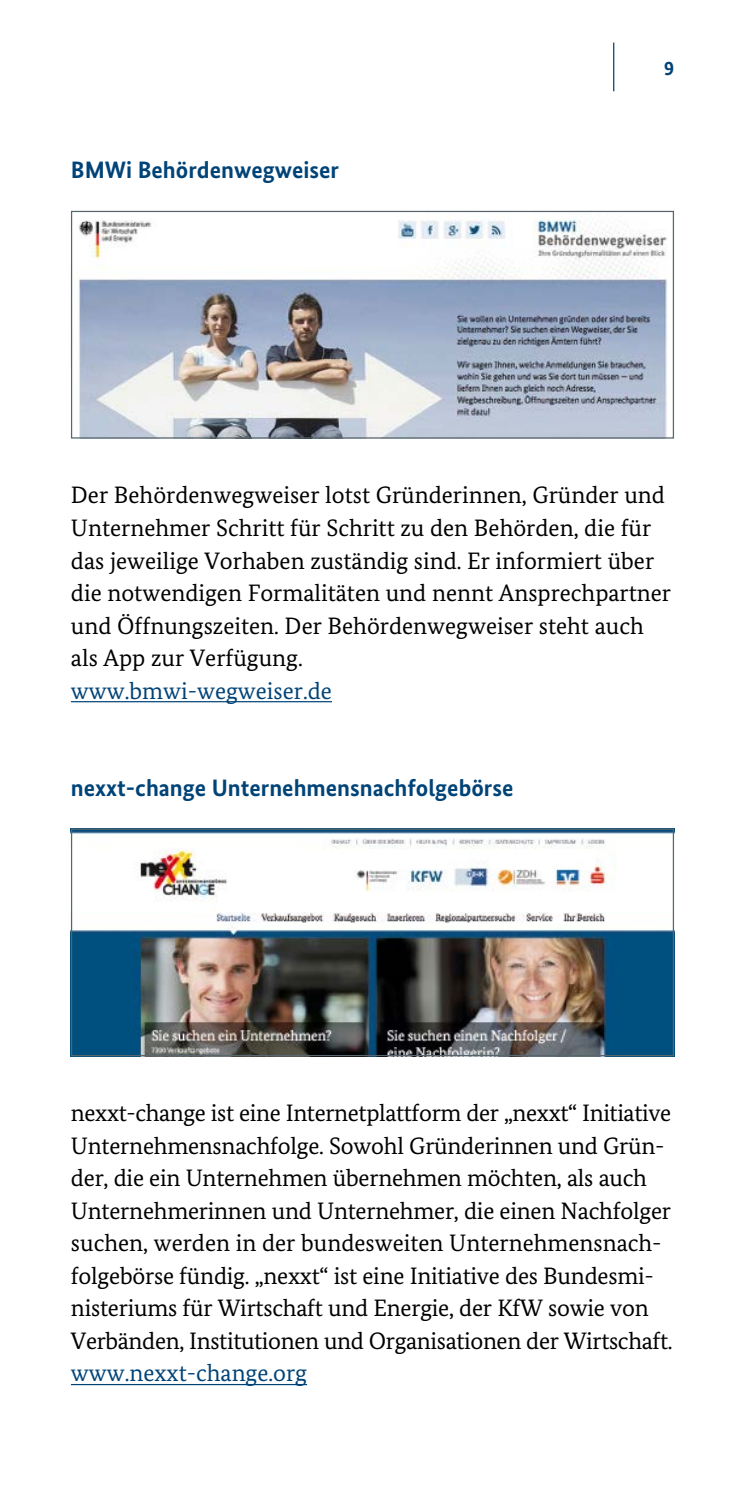
<style>
.page{position:relative;width:745px;height:1489px;background:#fff}
.page>*{position:absolute;margin:0;border:0;box-sizing:border-box;transform-origin:0 0}
.t1{font:23.75px/32.5px "Bundes Serif";letter-spacing:-.01em;color:#000}
.t2{font:700 23.75px "Bundes Sans";color:#004377}
.t3{font:23.75px "Bundes Serif";color:#004377}
.t4{font:700 20px "Bundes Sans";color:#004377}
</style>
<div class="page">
<hr style="left:612px;top:43px;width:2px;height:48px;background:#004377">
<hr style="left:71px;top:701px;width:261px;height:1px;background:#004377">
<hr style="left:71px;top:1383px;width:236px;height:1px;background:#004377">
<img style="left:78px;top:218px;width:590px;height:218px">
<div style="left:71px;top:211px;width:602px;height:227px;border:1px solid #57666d"></div>
<img style="left:73px;top:830px;width:598px;height:224px">
<div style="left:71px;top:828px;width:602px;height:228px;border:1px solid #57666d"></div>
<h4 class="t2" style="left:71px;top:156px;width:269px">BMWi Behördenwegweiser</h4>
<p class="t4" style="left:663px;top:56px;width:11px">9</p>
<p class="t1" style="left:71px;top:479px;width:601px">Der Behördenwegweiser lotst Gründerinnen, Gründer und Unternehmer Schritt für Schritt zu den Behörden, die für das jeweilige Vorhaben zuständig sind. Er informiert über die notwendigen Formalitäten und nennt Ansprechpartner und Öffnungszeiten. Der Behördenwegweiser steht auch als App zur Verfügung.</p>
<p class="t3" style="left:71px;top:676px;width:262px">www.bmwi-wegweiser.de</p>
<h4 class="t2" style="left:71px;top:773px;width:443px">nexxt-change Unternehmensnachfolgebörse</h4>
<p class="t1" style="left:71px;top:1096px;width:602px">nexxt-change ist eine Internetplattform der „nexxt“ Initiative Unternehmensnachfolge. Sowohl Gründerinnen und Grün&shy;der, die ein Unternehmen übernehmen möchten, als auch Unternehmerinnen und Unternehmer, die einen Nachfolger suchen, werden in der bundesweiten Unternehmensnach&shy;folgebörse fündig. „nexxt“ ist eine Initiative des Bundesmi&shy;nisteriums für Wirtschaft und Energie, der KfW sowie von Verbänden, Institutionen und Organisationen der Wirtschaft.</p>
<p class="t3" style="left:71px;top:1358px;width:237px">www.nexxt-change.org</p>
</div>
